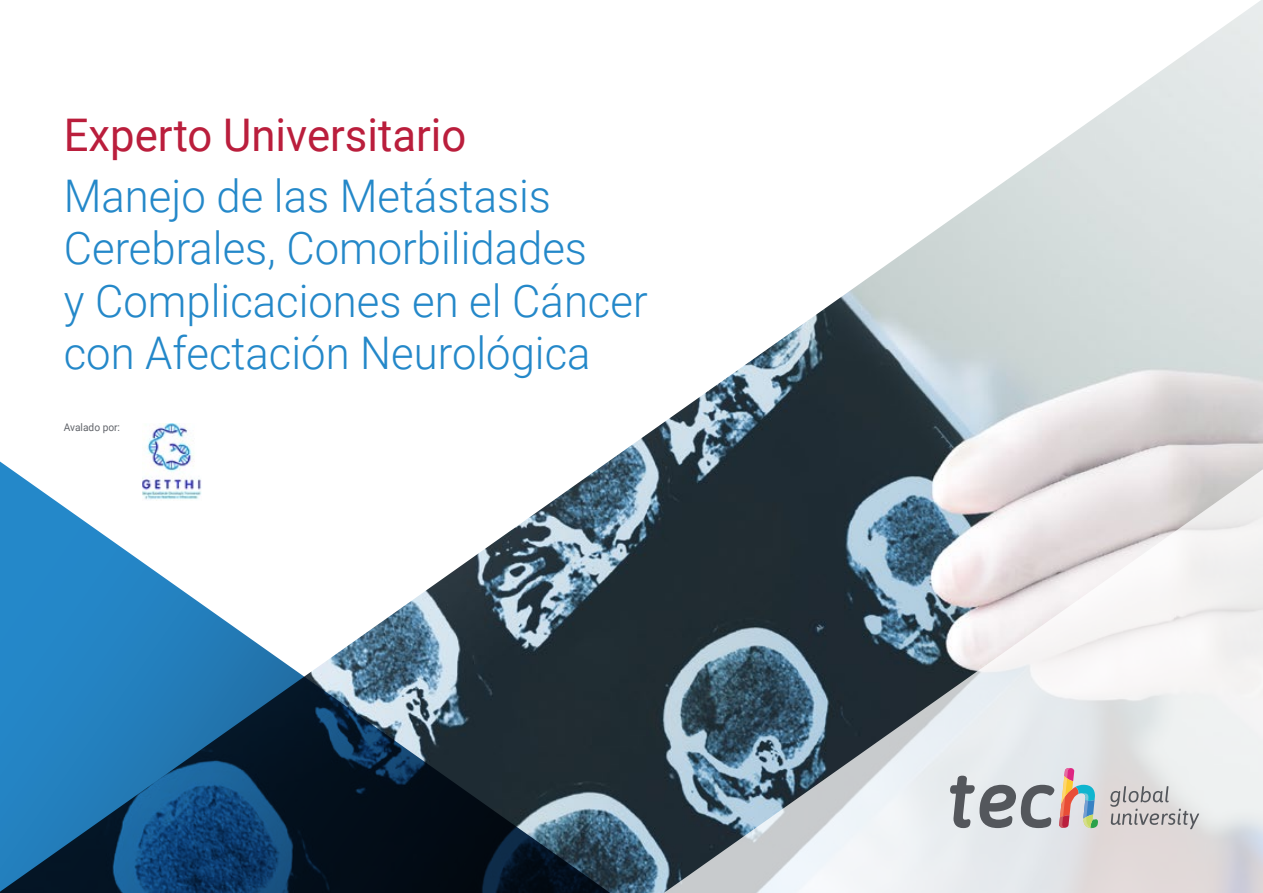
<style>
.page{position:relative;width:1263px;height:893px;background:#fff}
.page>*{position:absolute;margin:0;border:0;box-sizing:border-box;transform-origin:0 0}
.t1{font:300 45px/52.5px "Roboto";color:#2488c9}
.t2{font:45px "Roboto";color:#ba1e3c}
.t3{font:10.5px "Roboto";color:#61646a}
</style>
<div class="page">
<img style="left:630px;top:0;width:633px;height:454px">
<svg style="left:0;top:446px;width:640px;height:447px"></svg>
<svg style="left:634px;top:454px;width:629px;height:439px"></svg>
<img style="left:142px;top:423px;width:60px;height:77px">
<svg style="left:1110px;top:786px;width:89px;height:43px;background:#c7c4c5"></svg>
<svg style="left:950px;top:768px;width:148px;height:60px;background:#b6b6b8"></svg>
<p class="t2" style="left:64px;top:103px;width:404px">Experto Universitario</p>
<p class="t1" style="left:64px;top:168px;width:585px">Manejo de las Metástasis<br>Cerebrales, Comorbilidades<br>y Complicaciones en el Cáncer con Afectación Neurológica</p>
<p class="t3" style="left:64px;top:420px;width:58px">Avalado por:</p>
</div>
